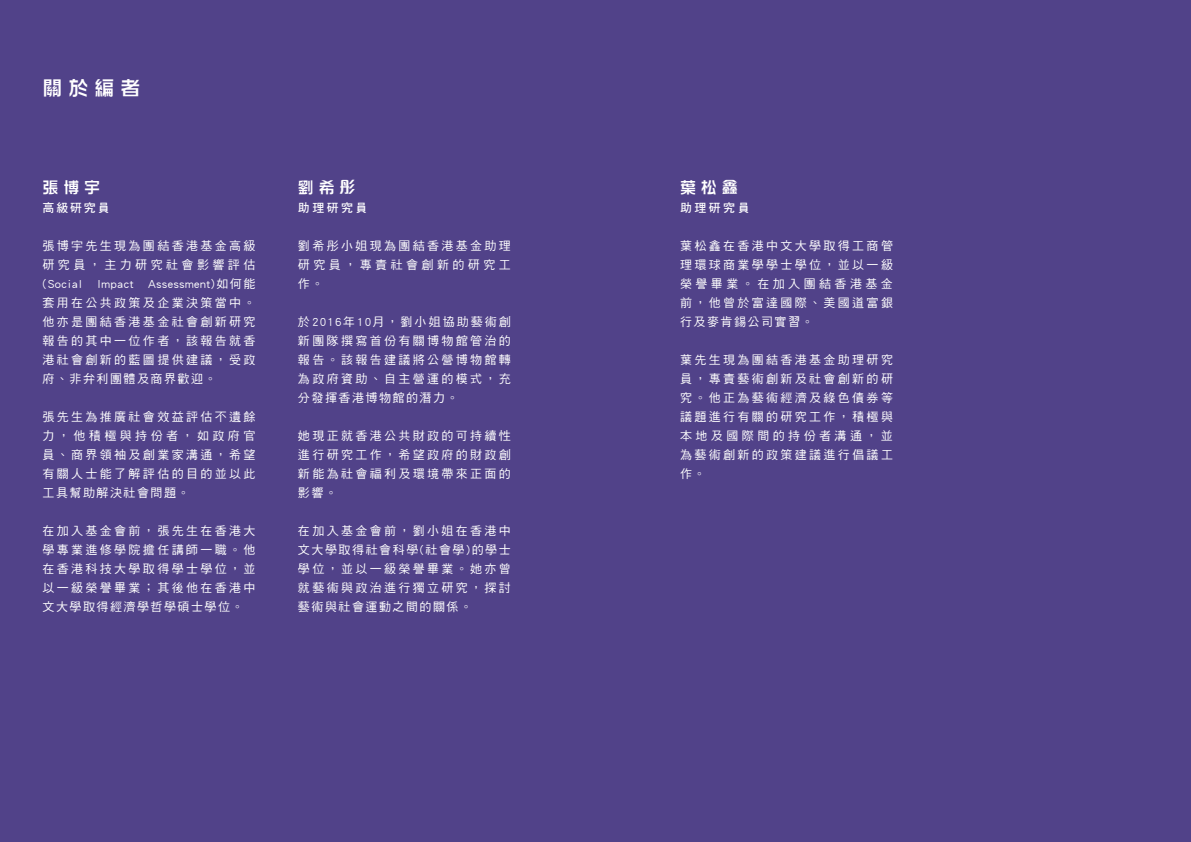
<style>
.page{position:relative;width:1191px;height:842px;background:#514289}
.page>*{position:absolute;margin:0;border:0;box-sizing:border-box;transform-origin:0 0}
.t1{font:20px "VD Logo G Bold G";color:#fff}
.t2{font:16px "VD Logo G Bold G";letter-spacing:.3em;color:#fff}
.t3{font:12px/19px "DF Hei Std W5";letter-spacing:.195em;color:#fff;text-align:justify}
.t4{font:12px "DF Hei Std W7";letter-spacing:.2em;color:#fff}
.s1{font-family:"M Finance HK";font-weight:700}
</style>
<div class="page">
<h1 class="t1" style="left:43px;top:78px;width:100px">關於編者</h1>
<h2 class="t2" style="left:43px;top:179px;width:59px">張博宇</h2>
<p class="t4" style="left:43px;top:201px;width:69px">高級研究員</p>
<p class="t3" style="left:43px;top:236px;width:214px">張博宇先生現為團結香港基金高級研究員，主力研究社會影響評估(Social Impact Assessment)如何能套用在公共政策及企業決策當中。他亦是團結香港基金社會創新研究報告的其中一位作者，該報告就香港社會創新的藍圖提供建議，受政府、非弁利團體及商界歡迎。</p>
<p class="t3" style="left:43px;top:407px;width:214px">張先生為推廣社會效益評估不遺餘力，他積極與持份者，如政府官員、商界領袖及創業家溝通，希望有關人士能了解評估的目的並以此工具幫助解決社會問題。</p>
<p class="t3" style="left:43px;top:521px;width:214px">在加入基金會前，張先生在香港大學專業進修學院擔任講師一職。他在香港科技大學取得學士學位，並以一級榮譽畢業；其後他在香港中文大學取得經濟學哲學碩士學位。</p>
<h2 class="t2" style="left:298px;top:179px;width:59px">劉希<span class="s1">彤</span></h2>
<p class="t4" style="left:298px;top:201px;width:71px">助理研究員</p>
<p class="t3" style="left:298px;top:236px;width:214px">劉希彤小姐現為團結香港基金助理研究員，專責社會創新的研究工作。</p>
<p class="t3" style="left:298px;top:312px;width:214px">於2016年10月，劉小姐協助藝術創新團隊撰寫首份有關博物館管治的報告。該報告建議將公營博物館轉為政府資助、自主營運的模式，充分發揮香港博物館的潛力。</p>
<p class="t3" style="left:298px;top:426px;width:214px">她現正就香港公共財政的可持續性進行研究工作，希望政府的財政創新能為社會福利及環境帶來正面的影響。</p>
<p class="t3" style="left:298px;top:521px;width:214px">在加入基金會前，劉小姐在香港中文大學取得社會科學(社會學)的學士學位，並以一級榮譽畢業。她亦曾就藝術與政治進行獨立研究，探討藝術與社會運動之間的關係。</p>
<h2 class="t2" style="left:680px;top:179px;width:59px">葉松<span class="s1">鑫</span></h2>
<p class="t4" style="left:680px;top:201px;width:71px">助理研究員</p>
<p class="t3" style="left:680px;top:236px;width:214px">葉松鑫在香港中文大學取得工商管理環球商業學學士學位，並以一級榮譽畢業。在加入團結香港基金前，他曾於富達國際、美國道富銀行及麥肯錫公司實習。</p>
<p class="t3" style="left:680px;top:350px;width:214px">葉先生現為團結香港基金助理研究員，專責藝術創新及社會創新的研究。他正為藝術經濟及綠色債券等議題進行有關的研究工作，積極與本地及國際間的持份者溝通，並為藝術創新的政策建議進行倡議工作。</p>
</div>
